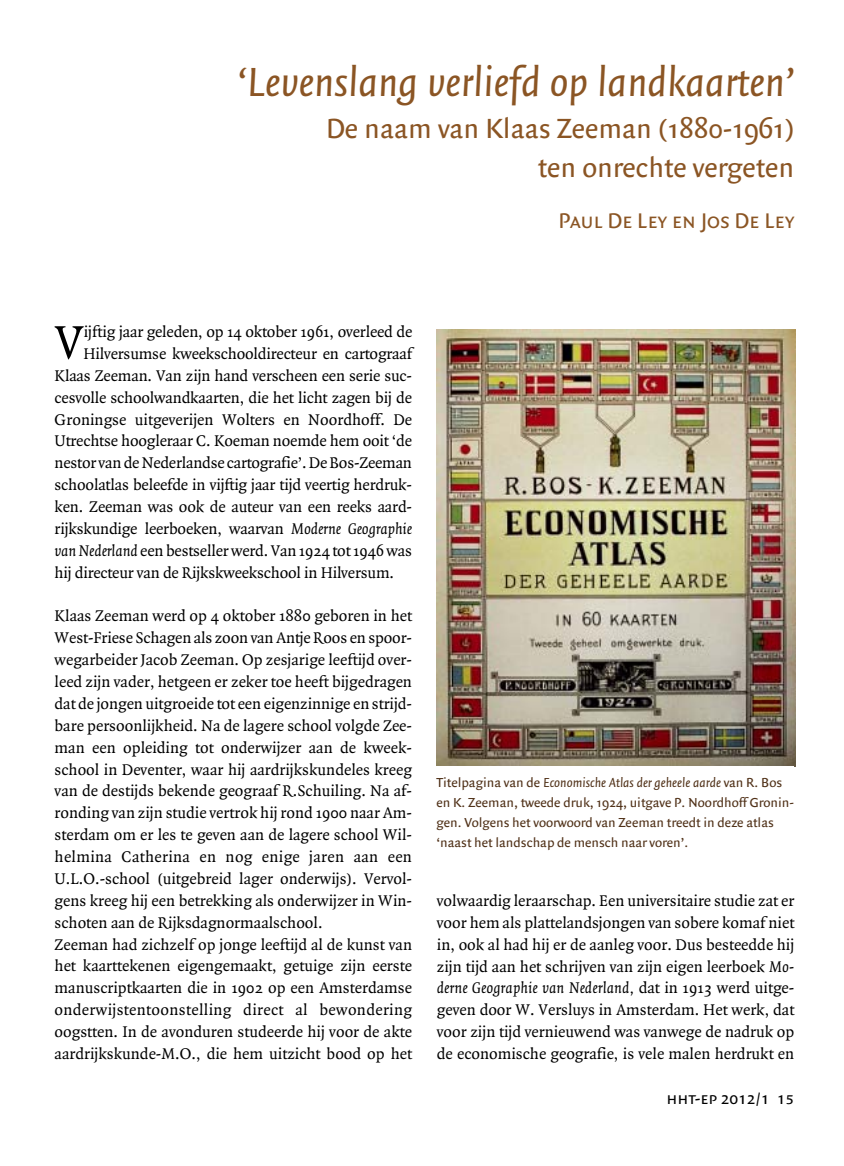
<style>
.page{position:relative;width:844px;height:1166px;background:#fff}
.page>*{position:absolute;margin:0;border:0;box-sizing:border-box;transform-origin:0 0}
.t1{font:50.93px "Quadraat";color:#000}
.t2{font:italic 43.75px "Quadraat Sans";color:#8b5524}
.t3{font:29.75px/38.5px "Quadraat Sans";color:#8b5524;text-align:right}
.t4{font:22.75px "Quadraat Sans Small Caps";color:#8b5524}
.t5{font:17.5px "Quadraat Sans Small Caps";color:#000}
.t6{font:16.62px/21.9px "Quadraat";color:#000}
.t7{font:14px/20.1px "Quadraat Sans";color:#503118}
.s1{font-style:italic}
</style>
<div class="page">
<img style="left:436px;top:329px;width:359px;height:437px">
<h2 class="t2" style="left:237px;top:64px;width:558px">‘Levenslang verliefd op landkaarten’</h2>
<h3 class="t3" style="left:326px;top:112px;width:469px">De naam van Klaas Zeeman (1880-1961) ten onrechte vergeten</h3>
<h3 class="t4" style="left:558px;top:206px;width:237px">Paul De Ley en Jos De Ley</h3>
<h1 class="t1" style="left:55px;top:323px;width:30px">V</h1>
<p class="t6" style="left:84px;top:322px;width:330px">ijftig jaar geleden, op 14 oktober 1961, overleed de</p>
<p class="t6" style="left:83px;top:344px;width:330px">Hilversumse kweekschooldirecteur en cartograaf</p>
<p class="t6" style="left:55px;top:366px;width:359px">Klaas Zeeman. Van zijn hand verscheen een serie suc-</p>
<p class="t6" style="left:55px;top:388px;width:359px">cesvolle schoolwandkaarten, die het licht zagen bij de</p>
<p class="t6" style="left:55px;top:409px;width:359px">Groningse uitgeverijen Wolters en Noordhoff. De</p>
<p class="t6" style="left:55px;top:431px;width:359px">Utrechtse hoogleraar C. Koeman noemde hem ooit ‘de</p>
<p class="t6" style="left:55px;top:453px;width:359px">nestor van de Nederlandse cartografie’. De Bos-Zeeman</p>
<p class="t6" style="left:55px;top:475px;width:359px">schoolatlas beleefde in vijftig jaar tijd veertig herdruk-</p>
<p class="t6" style="left:55px;top:497px;width:359px">ken. Zeeman was ook de auteur van een reeks aard-</p>
<p class="t6" style="left:55px;top:519px;width:359px">rijkskundige leerboeken, waarvan <span class="s1">Moderne Geographie</span></p>
<p class="t6" style="left:55px;top:541px;width:359px"><span class="s1">van Nederland</span> een bestseller werd. Van 1924 tot 1946 was</p>
<p class="t6" style="left:55px;top:563px;width:341px">hij directeur van de Rijkskweekschool in Hilversum.</p>
<p class="t6" style="left:55px;top:606px;width:359px">Klaas Zeeman werd op 4 oktober 1880 geboren in het West-Friese Schagen als zoon van Antje Roos en spoor&shy;wegarbeider Jacob Zeeman. Op zesjarige leeftijd over&shy;leed zijn vader, hetgeen er zeker toe heeft bijgedragen dat de jongen uitgroeide tot een eigenzinnige en strijd&shy;bare persoonlijkheid. Na de lagere school volgde Zee&shy;man een opleiding tot onderwijzer aan de kweek&shy;school in Deventer, waar hij aardrijkskundeles kreeg van de destijds bekende geograaf R.Schuiling. Na af&shy;ronding van zijn studie vertrok hij rond 1900 naar Am&shy;sterdam om er les te geven aan de lagere school Wil&shy;helmina Catherina en nog enige jaren aan een U.L.O.-school (uitgebreid lager onderwijs). Vervol&shy;gens kreeg hij een betrekking als onderwijzer in Win&shy;schoten aan de Rijksdagnormaalschool.<br>Zeeman had zichzelf op jonge leeftijd al de kunst van het kaarttekenen eigengemaakt, getuige zijn eerste manuscriptkaarten die in 1902 op een Amsterdamse onderwijstentoonstelling direct al bewondering oogstten. In de avonduren studeerde hij voor de akte aardrijkskunde-M.O., die hem uitzicht bood op het</p>
<p class="t7" style="left:436px;top:773px;width:359px">Titelpagina van de <span class="s1">Economische Atlas der geheele aarde</span> van R. Bos en K. Zeeman, tweede druk, 1924, uitgave P. Noordhoff Gronin&shy;gen. Volgens het voorwoord van Zeeman treedt in deze atlas ‘naast het landschap de mensch naar voren’.</p>
<p class="t6" style="left:437px;top:891px;width:359px;text-align:justify">volwaardig leraarschap. Een universitaire studie zat er voor hem als plattelandsjongen van sobere komaf niet in, ook al had hij er de aanleg voor. Dus besteedde hij zijn tijd aan het schrijven van zijn eigen leerboek <span class="s1">Mo&shy;derne Geographie van Nederland,</span> dat in 1913 werd uitge&shy;geven door W. Versluys in Amsterdam. Het werk, dat voor zijn tijd vernieuwend was vanwege de nadruk op de economische geografie, is vele malen herdrukt en</p>
<p class="t5" style="left:666px;top:1088px;width:129px">hht-ep 2012/1 15</p>
</div>
